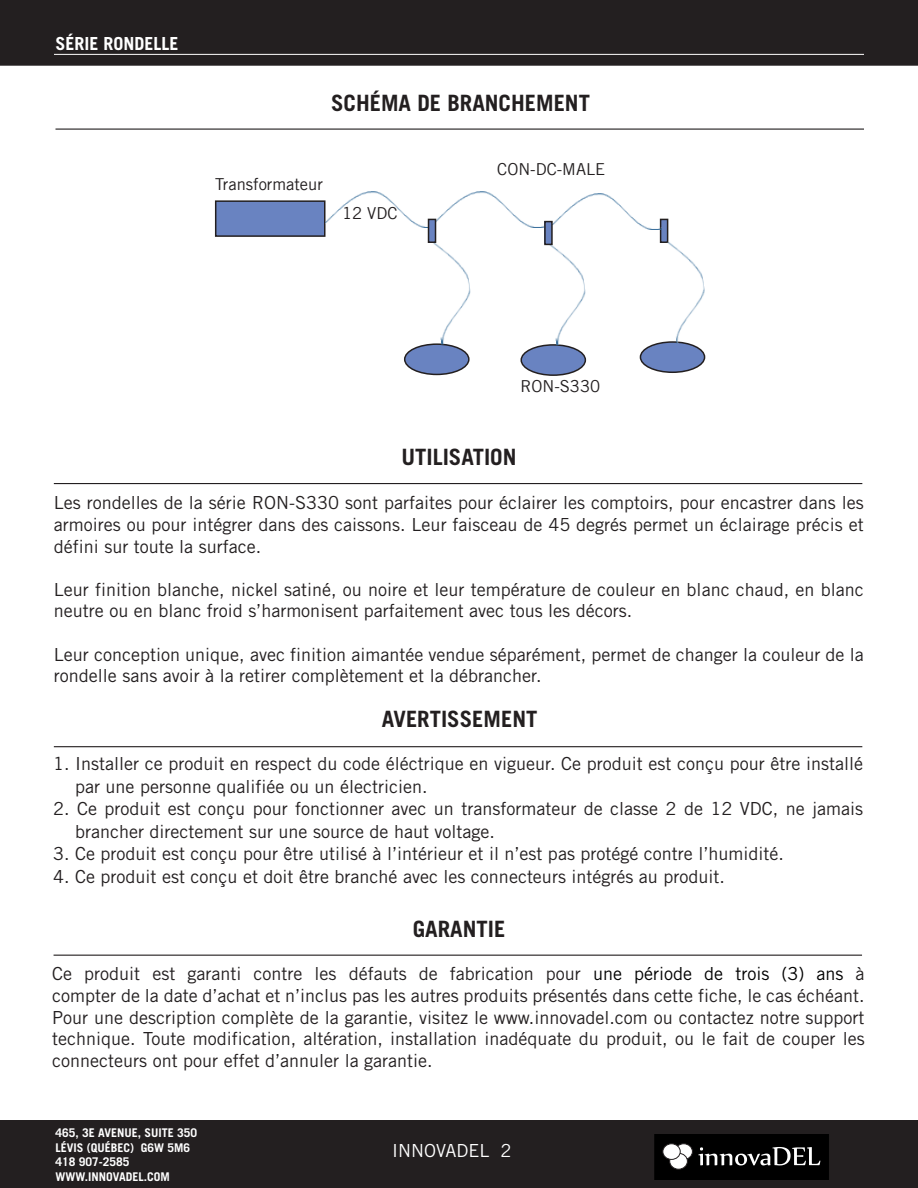
<style>
.page{position:relative;width:918px;height:1188px;background:#fff}
.page>*{position:absolute;margin:0;border:0;box-sizing:border-box;transform-origin:0 0}
.t1{font:700 22.5px "Trade Gothic LT Std";color:#231f20}
.t2{font:18px/21.6px "Trade Gothic LT Std";color:#231f20}
.t3{font:700 18px "Trade Gothic LT Std";color:#fff}
.t4{font:18px "Trade Gothic LT Std";color:#fff}
.t5{font:16.5px "Trade Gothic LT";color:#231f20}
.t6{font:700 12px/14.4px "Trade Gothic LT Std";color:#fff}
.s1{color:#000}
</style>
<div class="page">
<hr style="left:54px;top:483px;width:808px;height:1px;background:#231f20">
<hr style="left:54px;top:746px;width:808px;height:1px;background:#231f20">
<hr style="left:54px;top:955px;width:808px;height:1px;background:#231f20">
<hr style="left:56px;top:129px;width:808px;height:1px;background:#231f20">
<div style="left:216px;top:201px;width:109px;height:35px;background:#6983c1"></div>
<div style="left:215px;top:200px;width:111px;height:37px;border:2px solid #231f20"></div>
<div style="left:405px;top:344px;width:64px;height:30px;background:#6983c1;border-radius:50%"></div>
<div style="left:404px;top:343px;width:66px;height:32px;border:2px solid #231f20;border-radius:50%"></div>
<img style="left:326px;top:191px;width:101px;height:36px">
<img style="left:427px;top:239px;width:44px;height:106px">
<div style="left:521px;top:345px;width:64px;height:30px;background:#6983c1;border-radius:50%"></div>
<div style="left:520px;top:344px;width:66px;height:32px;border:2px solid #231f20;border-radius:50%"></div>
<img style="left:435px;top:191px;width:109px;height:36px">
<img style="left:543px;top:245px;width:43px;height:100px">
<div style="left:640px;top:342px;width:65px;height:30px;background:#6983c1;border-radius:50%"></div>
<div style="left:640px;top:341px;width:65px;height:32px;border:2px solid #231f20;border-radius:50%"></div>
<div style="left:661px;top:219px;width:7px;height:23px;background:#6983c1"></div>
<div style="left:660px;top:219px;width:8px;height:24px;border:2px solid #231f20"></div>
<img style="left:663px;top:238px;width:42px;height:106px">
<img style="left:552px;top:194px;width:110px;height:36px">
<div style="left:545px;top:222px;width:7px;height:22px;background:#6983c1"></div>
<div style="left:544px;top:221px;width:9px;height:24px;border:2px solid #231f20"></div>
<div style="left:429px;top:219px;width:7px;height:23px;background:#6983c1"></div>
<div style="left:428px;top:219px;width:8px;height:24px;border:2px solid #231f20"></div>
<div style="left:0;top:1120px;width:918px;height:68px;background:#231f20"></div>
<svg style="left:653px;top:1134px;width:177px;height:46px;background:#1a1919"></svg>
<div style="left:670px;top:1153px;width:17px;height:16px;background:#fff;border-radius:50%"></div>
<div style="left:670px;top:1153px;width:18px;height:16px;border:1px solid #231f20;border-radius:50%"></div>
<div style="left:663px;top:1144px;width:17px;height:15px;background:#fff;border-radius:50%"></div>
<div style="left:663px;top:1144px;width:17px;height:16px;border:1px solid #231f20;border-radius:50%"></div>
<div style="left:0;top:0;width:918px;height:66px;background:#231f20"></div>
<hr style="left:54px;top:54px;width:810px;height:1px;background:#fff">
<p class="t3" style="left:56px;top:33px;width:125px">SÉRIE RONDELLE</p>
<p class="t1" style="left:331px;top:89px;width:260px">SCHÉMA DE BRANCHEMENT</p>
<p class="t5" style="left:215px;top:174px;width:109px">Transformateur</p>
<p class="t5" style="left:342px;top:203px;width:57px">12 VDC</p>
<p class="t5" style="left:497px;top:159px;width:110px">CON-DC-MALE</p>
<p class="t5" style="left:520px;top:376px;width:81px">RON-S330</p>
<p class="t1" style="left:401px;top:443px;width:117px">UTILISATION</p>
<p class="t2" style="left:54px;top:492px;width:811px;text-align:justify">Les rondelles de la série RON-S330 sont parfaites pour éclairer les comptoirs, pour encastrer dans les armoires ou pour intégrer dans des caissons. Leur faisceau de 45 degrés permet un éclairage précis et défini sur toute la surface.</p>
<p class="t2" style="left:54px;top:578px;width:812px">Leur finition blanche, nickel satiné, ou noire et leur température de couleur en blanc chaud, en blanc neutre ou en blanc froid s’harmonisent parfaitement avec tous les décors.</p>
<p class="t2" style="left:54px;top:643px;width:811px">Leur conception unique, avec finition aimantée vendue séparément, permet de changer la couleur de la rondelle sans avoir à la retirer complètement et la débrancher.</p>
<p class="t1" style="left:382px;top:705px;width:157px">AVERTISSEMENT</p>
<p class="t2" style="left:75px;top:752px;width:790px;line-height:22.5px;text-indent:-22px">1. Installer ce produit en respect du code éléctrique en vigueur. Ce produit est conçu pour être installé par une personne qualifiée ou un électricien.</p>
<p class="t2" style="left:75px;top:797px;width:790px;line-height:22.5px;text-indent:-22px">2. Ce produit est conçu pour fonctionner avec un transformateur de classe 2 de 12 VDC, ne jamais brancher directement sur une source de haut voltage.</p>
<p class="t2" style="left:53px;top:843px;width:732px">3. Ce produit est conçu pour être utilisé à l’intérieur et il n’est pas protégé contre l’humidité.</p>
<p class="t2" style="left:53px;top:865px;width:673px">4. Ce produit est conçu et doit être branché avec les connecteurs intégrés au produit.</p>
<p class="t1" style="left:413px;top:915px;width:94px">GARANTIE</p>
<p class="t2" style="left:52px;top:963px;width:814px;text-align:justify">Ce produit est garanti contre les défauts de fabrication pour <span class="s1">une période de trois (3) ans</span> à compter de la date d’achat et n’inclus pas les autres produits présentés dans cette fiche, le cas échéant.<br>Pour une description complète de la garantie, visitez le www.innovadel.com ou contactez notre support technique. Toute modification, altération, installation inadéquate du produit, ou le fait de couper les connecteurs ont pour effet d’annuler la garantie.</p>
<p class="t6" style="left:56px;top:1126px;width:143px">465, 3E AVENUE, SUITE 350<br>LÉVIS (QUÉBEC) G6W 5M6<br>418 907-2585<br>WWW.INNOVADEL.COM</p>
<p class="t4" style="left:392px;top:1139px;width:121px">INNOVADEL 2</p>
</div>
